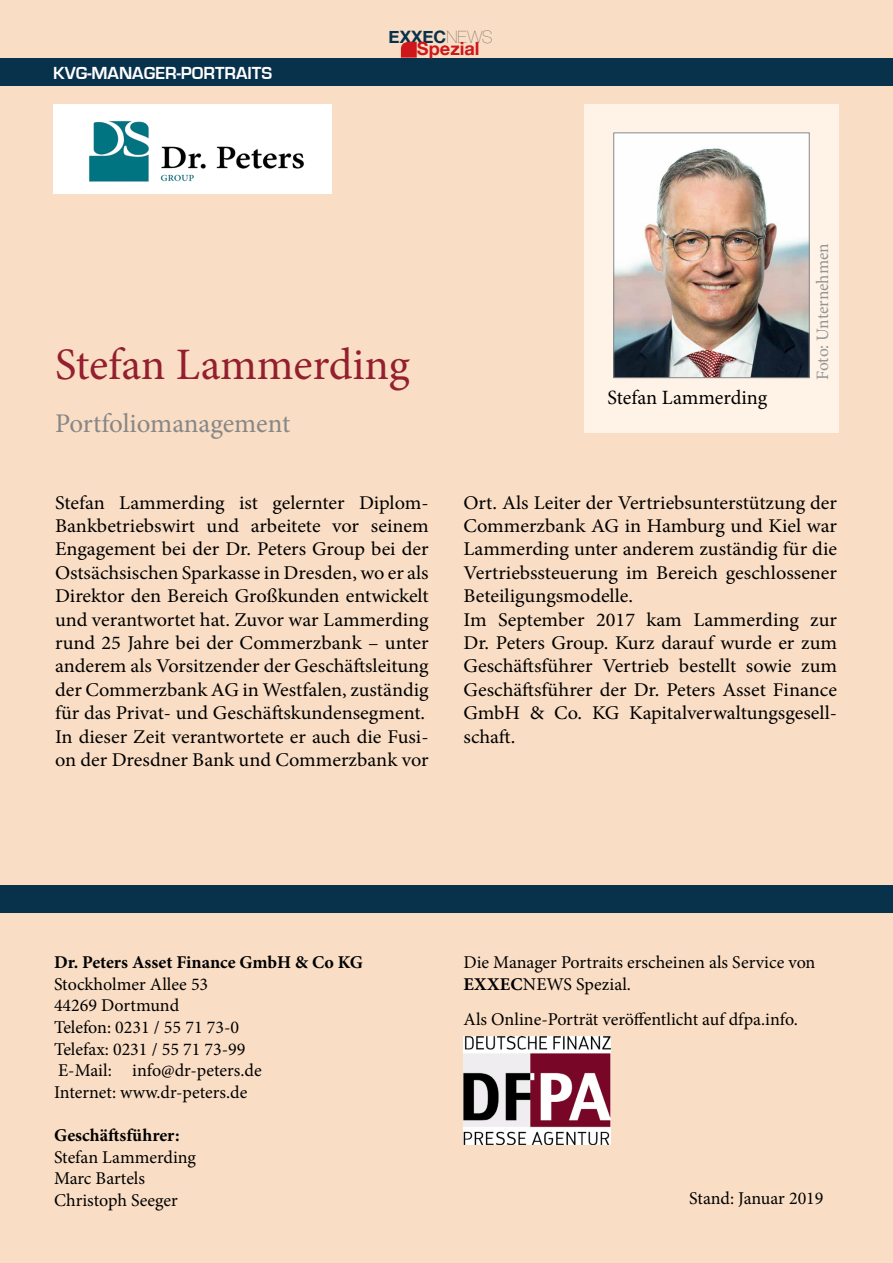
<style>
.page{position:relative;width:893px;height:1263px;background:#f9ddc4}
.page>*{position:absolute;margin:0;border:0;box-sizing:border-box;transform-origin:0 0}
.t1{font:45px "Minion Pro";color:#931f2f}
.t2{font:27px "Minion Pro";letter-spacing:-.005em;color:#878787}
.t3{font:20.25px "Minion Pro";color:#000}
.t4{font:19.5px/23.4px "Minion Pro";color:#000;scale:1.04 1}
.t5{font:700 18.15px "Helvetica Neue";color:#cd171a}
.t6{font:18px/21.6px "Minion Pro";color:#000}
.t7{font:700 18px "Minion Pro";color:#000}
.t8{font:700 18px "Eurostile";color:#fff}
.t9{font:17.4px "Minion Pro";letter-spacing:-.005em;color:#949494}
.t10{font:700 17.1px "Helvetica Neue";color:#08314c}
.s1{font-weight:200;color:#575756}
.s2{font-weight:700}
</style>
<div class="page">
<div style="left:0;top:58px;width:893px;height:28px;background:#08314c"></div>
<svg style="left:401px;top:42px;width:16px;height:16px"></svg>
<div style="left:584px;top:104px;width:255px;height:329px;background:#fff3e7"></div>
<img style="left:615px;top:135px;width:193px;height:241px">
<div style="left:613px;top:133px;width:197px;height:245px;border:1px solid #878787"></div>
<div style="left:0;top:885px;width:893px;height:28px;background:#08314c"></div>
<div style="left:53px;top:104px;width:278px;height:90px;background:#fff"></div>
<img style="left:89px;top:120px;width:215px;height:62px">
<img style="left:463px;top:1036px;width:147px;height:108px">
<p class="t8" style="left:53px;top:63px;width:221px">KVG-MANAGER-PORTRAITS</p>
<p class="t10" style="left:389px;top:24px;width:106px">EXXEC<span class="s1">NEWS</span></p>
<p class="t5" style="left:417px;top:34px;width:64px">Spezial</p>
<h1 class="t1" style="left:55px;top:335px;width:356px">Stefan Lammerding</h1>
<h2 class="t2" style="left:55px;top:405px;width:237px">Portfoliomanagement</h2>
<p class="t3" style="left:607px;top:384px;width:161px">Stefan Lammerding</p>
<p class="t9" style="left:811px;top:380px;width:138px;rotate:-90deg">Foto: Unternehmen</p>
<p class="t4" style="left:55px;top:491px;width:361px">Stefan Lammerding ist gelernter Diplom-Bankbetriebswirt und arbeitete vor seinem Engagement bei der Dr. Peters Group bei der Ostsächsischen Sparkasse in Dresden, wo er als Direktor den Bereich Großkunden entwickelt und verantwortet hat. Zuvor war Lammerding rund 25 Jahre bei der Commerzbank – unter anderem als Vorsitzender der Geschäftsleitung der Commerzbank AG in Westfalen, zuständig für das Privat- und Geschäftskundensegment.<br>In dieser Zeit verantwortete er auch die Fusi&shy;on der Dresdner Bank und Commerzbank vor</p>
<p class="t4" style="left:463px;top:491px;width:361px">Ort. Als Leiter der Vertriebsunterstützung der Commerzbank AG in Hamburg und Kiel war Lammerding unter anderem zuständig für die Vertriebssteuerung im Bereich geschlossener Beteiligungsmodelle.<br>Im September 2017 kam Lammerding zur Dr. Peters Group. Kurz darauf wurde er zum Geschäftsführer Vertrieb bestellt sowie zum Geschäftsführer der Dr. Peters Asset Finance GmbH &amp; Co. KG Kapitalverwaltungsgesell&shy;schaft.</p>
<p class="t7" style="left:54px;top:950px;width:310px">Dr. Peters Asset Finance GmbH &amp; Co KG</p>
<p class="t6" style="left:54px;top:973px;width:209px">Stockholmer Allee 53<br>44269 Dortmund<br>Telefon: 0231 / 55 71 73-0<br>Telefax: 0231 / 55 71 73-99<br>E-Mail: info@dr-peters.de<br>Internet: www.dr-peters.de</p>
<p class="t7" style="left:54px;top:1122px;width:127px">Geschäftsführer:</p>
<p class="t6" style="left:54px;top:1146px;width:143px">Stefan Lammerding<br>Marc Bartels<br>Christoph Seeger</p>
<p class="t6" style="left:463px;top:952px;width:353px">Die Manager Portraits erscheinen als Service von<br><span class="s2">EXXEC</span>NEWS Spezial.</p>
<p class="t6" style="left:463px;top:1009px;width:336px">Als Online-Porträt veröffentlicht auf dfpa.info.</p>
<p class="t6" style="left:689px;top:1187px;width:136px">Stand: Januar 2019</p>
</div>
